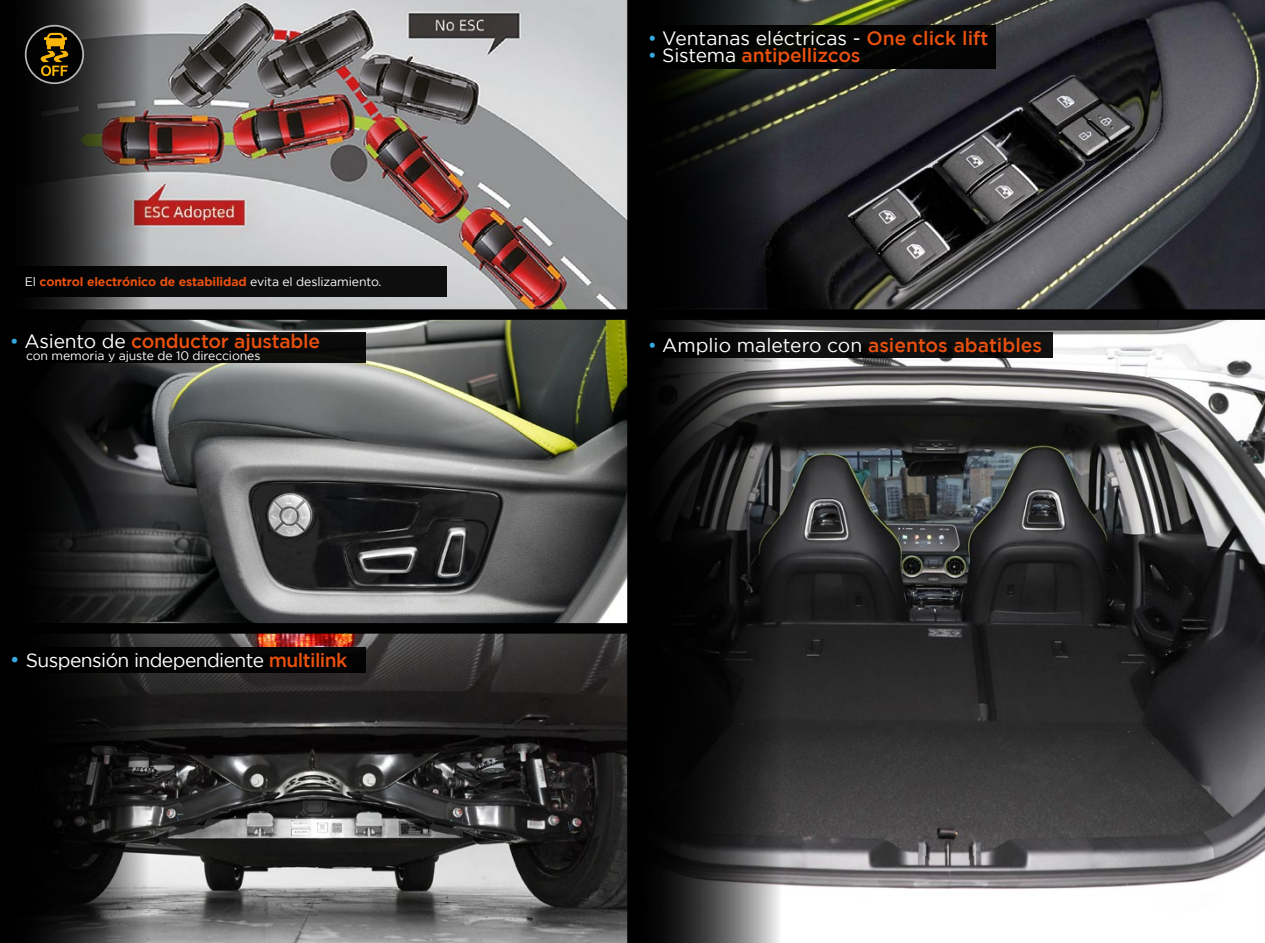
<style>
.page{position:relative;width:1265px;height:943px;background:#fff}
.page>*{position:absolute;margin:0;border:0;box-sizing:border-box;transform-origin:0 0}
.t1{font:19.25px "Gotham";color:#fff}
.t2{font:500 19.25px "Gotham";letter-spacing:-.01em;color:#e9500e}
.t3{font:19.25px "Gotham";letter-spacing:-.03em;color:#fff}
.t4{font:700 12.25px "Gotham";letter-spacing:-.01em;color:#e9500e}
.t5{font:12.25px "Gotham";letter-spacing:-.01em;color:#fff}
.s1{font-weight:400;color:#fff}
.s2{font-weight:400;color:#36a9e1}
.s3{font-size:21px;color:#36a9e1}
.s4{font-weight:500;color:#e9500e}
.s5{color:#36a9e1}
</style>
<div class="page">
<img style="left:0;top:633px;width:627px;height:310px">
<img style="left:638px;top:320px;width:627px;height:623px">
<img style="left:0;top:320px;width:627px;height:303px">
<div style="left:627px;top:311px;width:11px;height:632px;background:#000"></div>
<img style="left:0;top:0;width:1265px;height:309px">
<div style="left:627px;top:0;width:11px;height:312px;background:#000"></div>
<div style="left:0;top:623px;width:633px;height:10px;background:#000"></div>
<div style="left:0;top:309px;width:1265px;height:11px;background:#000"></div>
<div style="left:27px;top:27px;width:55px;height:55px;background:#020203;border-radius:50%"></div>
<svg style="left:41px;top:33px;width:27px;height:43px"></svg>
<div style="left:25px;top:25px;width:59px;height:59px;border:2px solid #b5b4b4;border-radius:50%"></div>
<div style="left:638px;top:332px;width:415px;height:26px;background:linear-gradient(to right,#040404,#141414)"></div>
<div style="left:638px;top:25px;width:358px;height:43px;background:#000"></div>
<div style="left:0;top:646px;width:366px;height:26px;background:#000"></div>
<div style="left:0;top:267px;width:446px;height:30px;background:linear-gradient(to right,#030303,#121212)"></div>
<div style="left:0;top:332px;width:366px;height:30px;background:#000"></div>
<p class="t4" style="left:25px;top:275px;width:358px"><span class="s1">El</span> control electrónico de estabilidad <span class="s1">evita el deslizamiento.</span></p>
<p class="t2" style="left:10px;top:330px;width:312px"><span class="s2">•</span> <span class="s1">Asiento de</span> conductor ajustable</p>
<p class="t5" style="left:26px;top:349px;width:236px">con memoria y ajuste de 10 direcciones</p>
<p class="t3" style="left:10px;top:649px;width:339px"><span class="s3">•</span> Suspensión independiente <span class="s4">multilink</span></p>
<p class="t1" style="left:648px;top:27px;width:342px"><span class="s5">•</span> Ventanas eléctricas - <span class="s4">One click lift</span></p>
<p class="t2" style="left:648px;top:45px;width:214px"><span class="s2">•</span> <span class="s1">Sistema</span> antipellizcos</p>
<p class="t1" style="left:648px;top:335px;width:396px"><span class="s5">•</span> Amplio maletero con <span class="s4">asientos abatibles</span></p>
</div>
